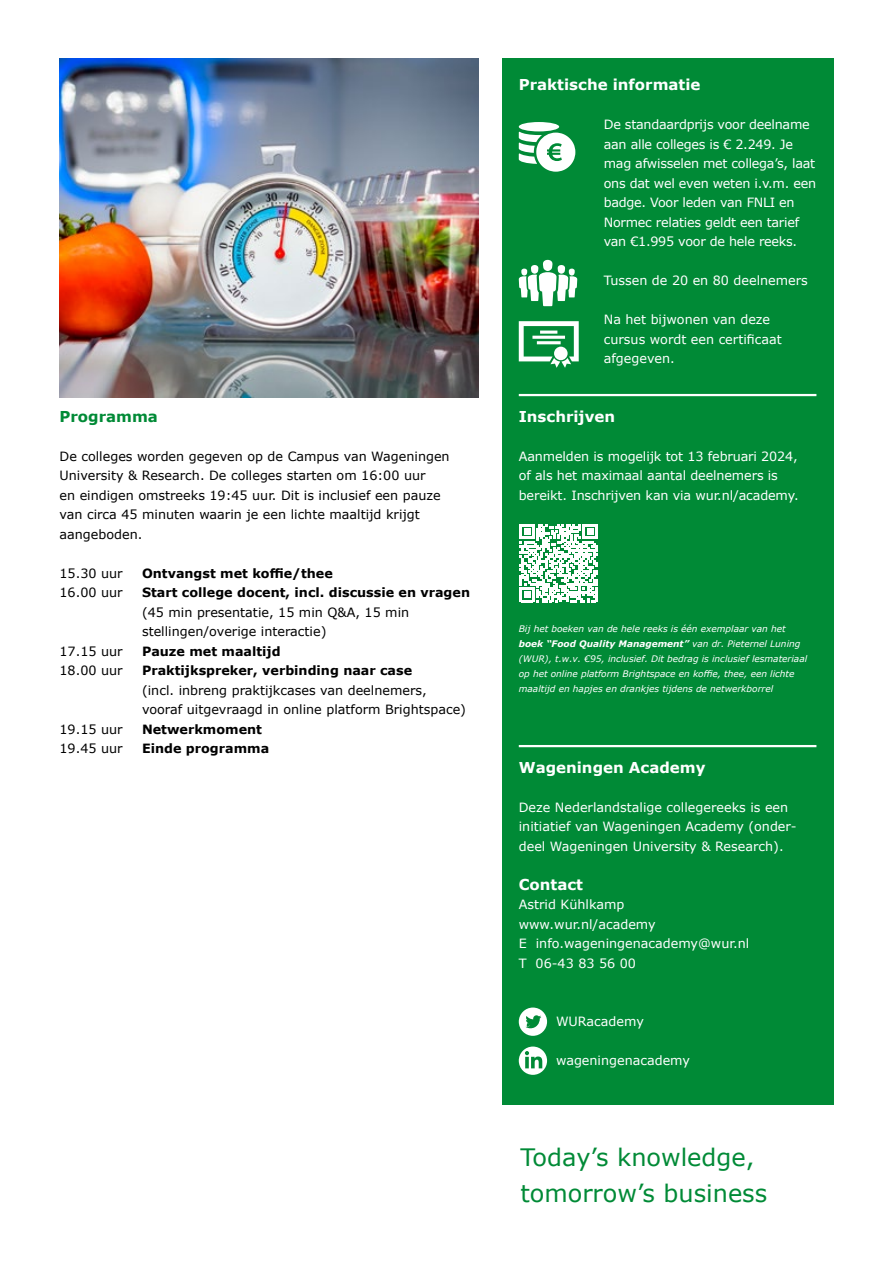
<style>
.page{position:relative;width:893px;height:1263px;background:#fff}
.page>*{position:absolute;margin:0;border:0;box-sizing:border-box;transform-origin:0 0}
.t1{font:24px/36px "Verdana";color:#008a36}
.H1_Kop_paragraaf{font:700 15px "Verdana";color:#fff}
.H1_kop_lijn{font:700 15px "Verdana";color:#fff}
.t2{font:700 15px "Verdana";color:#008a36}
._13_W_Tussenkop_bold_8_5_13{font:700 15px "Verdana";color:#fff}
.Platte_tekst{font:12.75px/19.5px "Verdana";letter-spacing:-.01em;color:#fff}
.t3{font:12.75px/19.5px "Verdana";color:#000}
.t4{font:700 12.75px "Verdana";color:#000}
._21_W_Platte_tekst_8_5_13{font:12.75px "Verdana";color:#fff}
.t5{font:italic 9px/15px "Verdana";color:#fff}
.s1{font-weight:700}
</style>
<div class="page">
<div style="left:502px;top:58px;width:331px;height:695px;background:#008a36"></div>
<hr style="left:519px;top:394px;width:297px;height:2px;background:#fff">
<div style="left:519px;top:122px;width:40px;height:9px;background:#fff;border-radius:50%"></div>
<svg style="left:519px;top:132px;width:56px;height:40px"></svg>
<svg style="left:519px;top:260px;width:58px;height:46px"></svg>
<svg style="left:519px;top:321px;width:60px;height:47px"></svg>
<div style="left:502px;top:734px;width:331px;height:370px;background:#008a36"></div>
<hr style="left:519px;top:745px;width:297px;height:2px;background:#fff">
<svg style="left:519px;top:1007px;width:28px;height:29px"></svg>
<svg style="left:519px;top:1046px;width:28px;height:29px"></svg>
<img style="left:60px;top:58px;width:418px;height:339px">
<svg style="left:520px;top:524px;width:78px;height:78px"></svg>
<hr style="left:595px;top:587px;width:3px;height:15px;background:#fff">
<p class="t2" style="left:60px;top:406px;width:100px">Programma</p>
<p class="t3" style="left:60px;top:446px;width:392px">De colleges worden gegeven op de Campus van Wageningen University &amp; Research. De colleges starten om 16:00 uur<br>en eindigen omstreeks 19:45 uur. Dit is inclusief een pauze van circa 45 minuten waarin je een lichte maaltijd krijgt aangeboden.</p>
<p class="t3" style="left:60px;top:563px;width:65px">15.30 uur</p>
<p class="t4" style="left:142px;top:564px;width:192px">Ontvangst met koffie/thee</p>
<p class="t3" style="left:60px;top:583px;width:65px">16.00 uur</p>
<p class="t4" style="left:142px;top:583px;width:330px">Start college docent, incl. discussie en vragen</p>
<p class="t3" style="left:142px;top:602px;width:269px">(45 min presentatie, 15 min Q&amp;A, 15 min stellingen/overige interactie)</p>
<p class="t3" style="left:60px;top:641px;width:65px">17.15 uur</p>
<p class="t4" style="left:142px;top:642px;width:140px">Pauze met maaltijd</p>
<p class="t3" style="left:60px;top:661px;width:65px">18.00 uur</p>
<p class="t4" style="left:142px;top:661px;width:272px">Praktijkspreker, verbinding naar case</p>
<p class="t3" style="left:142px;top:680px;width:326px">(incl. inbreng praktijkcases van deelnemers, vooraf uitgevraagd in online platform Brightspace)</p>
<p class="t3" style="left:60px;top:719px;width:65px">19.15 uur</p>
<p class="t4" style="left:142px;top:720px;width:122px">Netwerkmoment</p>
<p class="t3" style="left:60px;top:739px;width:65px">19.45 uur</p>
<p class="t4" style="left:142px;top:739px;width:129px">Einde programma</p>
<h1 class="H1_Kop_paragraaf" style="left:519px;top:74px;width:183px">Praktische informatie</h1>
<p class="Platte_tekst" style="left:604px;top:115px;width:214px">De standaardprijs voor deelname aan alle colleges is € 2.249. Je mag afwisselen met collega’s, laat ons dat wel even weten i.v.m. een badge. Voor leden van FNLI en<br>Normec relaties geldt een tarief van €1.995 voor de hele reeks.</p>
<p class="Platte_tekst" style="left:604px;top:271px;width:206px">Tussen de 20 en 80 deelnemers</p>
<p class="Platte_tekst" style="left:604px;top:310px;width:179px">Na het bijwonen van deze cursus wordt een certificaat afgegeven.</p>
<p class="H1_Kop_paragraaf" style="left:519px;top:406px;width:98px">Inschrijven</p>
<p class="Platte_tekst" style="left:519px;top:446px;width:281px">Aanmelden is mogelijk tot 13 februari 2024, of als het maximaal aantal deelnemers is bereikt. Inschrijven kan via wur.nl/academy.</p>
<p class="t5" style="left:519px;top:621px;width:290px">Bij het boeken van de hele reeks is één exemplaar van het <span class="s1">boek “Food Quality Management”</span> van dr. Pieternel Luning (WUR), t.w.v. €95, inclusief. Dit bedrag is inclusief lesmateriaal op het online platform Brightspace en koffie, thee, een lichte maaltijd en hapjes en drankjes tijdens de netwerkborrel</p>
<h1 class="H1_kop_lijn" style="left:519px;top:757px;width:188px">Wageningen Academy</h1>
<p class="Platte_tekst" style="left:519px;top:797px;width:279px">Deze Nederlandstalige collegereeks is een initiatief van Wageningen Academy (onder&shy;deel Wageningen University &amp; Research).</p>
<p class="_13_W_Tussenkop_bold_8_5_13" style="left:519px;top:874px;width:66px">Contact</p>
<p class="_21_W_Platte_tekst_8_5_13" style="left:519px;top:896px;width:107px">Astrid Kühlkamp</p>
<p class="_21_W_Platte_tekst_8_5_13" style="left:519px;top:915px;width:138px">www.wur.nl/academy</p>
<p class="_21_W_Platte_tekst_8_5_13" style="left:519px;top:935px;width:232px">E info.wageningenacademy@wur.nl</p>
<p class="_21_W_Platte_tekst_8_5_13" style="left:519px;top:954px;width:119px">T 06-43 83 56 00</p>
<p class="Platte_tekst" style="left:556px;top:1012px;width:89px">WURacademy</p>
<p class="Platte_tekst" style="left:556px;top:1051px;width:136px">wageningenacademy</p>
<h1 class="t1" style="left:520px;top:1139px;width:248px">Today’s knowledge, tomorrow’s business</h1>
</div>
